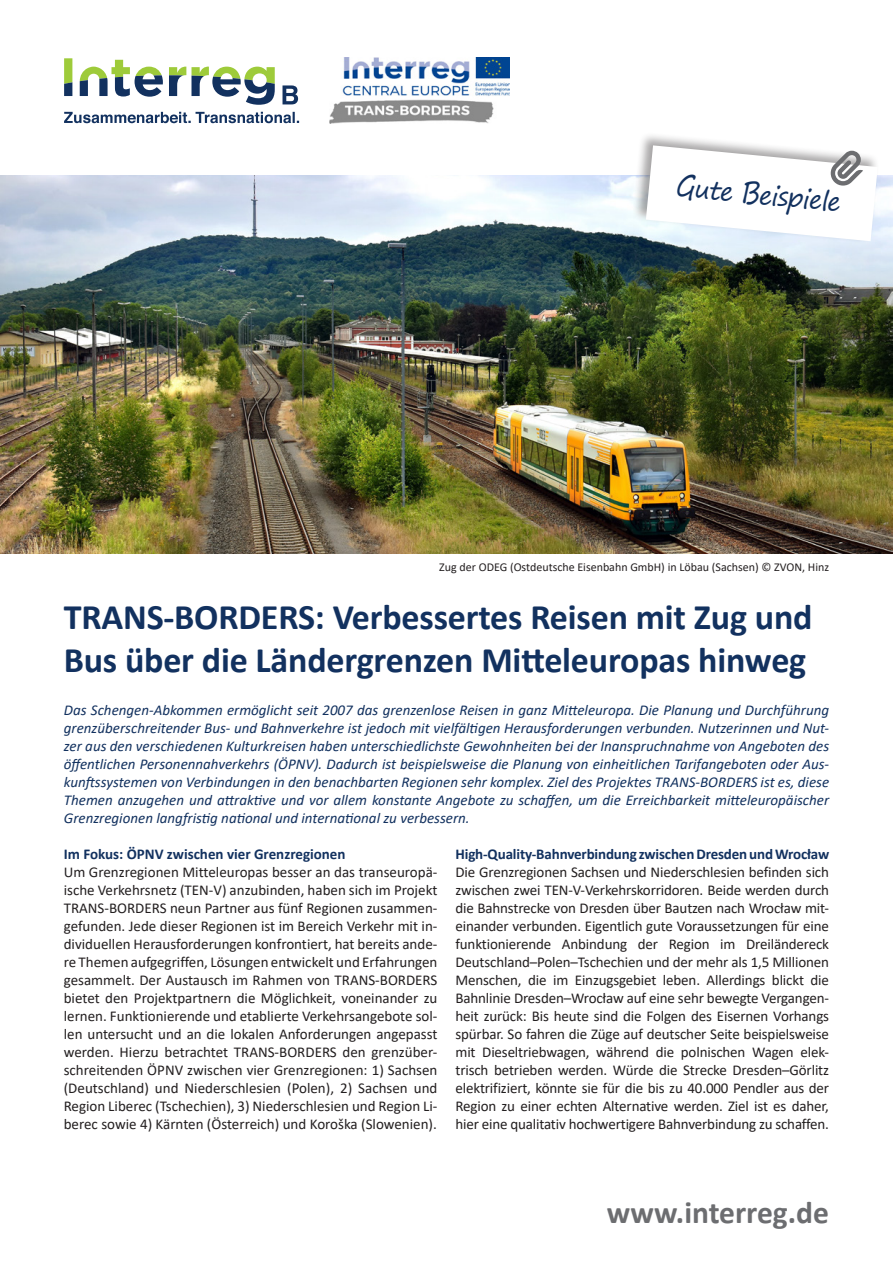
<style>
.page{position:relative;width:893px;height:1263px;background:#fff}
.page>*{position:absolute;margin:0;border:0;box-sizing:border-box;transform-origin:0 0}
.t1{font:700 36px/43.2px "Calibri";letter-spacing:-.005em;color:#12315f}
.t2{font:700 31.5px "Calibri";color:#6c6d70}
.t3{font:25.5px "Segoe Print";color:#12315f}
.t4{font:15px/18px "Calibri";letter-spacing:-.01em;color:#231f20;text-align:justify}
.t5{font:italic 15px/18px "Calibri";color:#12315f;text-align:justify}
.t6{font:700 15px "Calibri";letter-spacing:-.01em;color:#12315f}
.t7{font:12px "Calibri";color:#231f20}
.s1{font-size:30.6px}
</style>
<div class="page">
<svg style="left:64px;top:58px;width:8px;height:38px"></svg>
<svg style="left:169px;top:66px;width:106px;height:39px"></svg>
<svg style="left:80px;top:60px;width:83px;height:37px"></svg>
<svg style="left:282px;top:85px;width:16px;height:19px"></svg>
<svg style="left:64px;top:112px;width:235px;height:11px"></svg>
<img style="left:330px;top:58px;width:179px;height:66px">
<img style="left:0;top:175px;width:893px;height:378px">
<div style="left:632px;top:131px;width:248px;height:112px;background:#231f20;opacity:.4"></div>
<svg style="left:646px;top:145px;width:232px;height:96px"></svg>
<h3 class="t3" style="left:679px;top:163px;width:167px;rotate:6deg"><span class="s1">G</span>ute <span class="s1">B</span>eispiele</h3>
<p class="t7" style="left:439px;top:559px;width:391px">Zug der ODEG (Ostdeutsche Eisenbahn GmbH) in Löbau (Sachsen) © ZVON, Hinz</p>
<p class="t1" style="left:64px;top:595px;width:750px">TRANS-BORDERS: Verbessertes Reisen mit Zug und<br>Bus über die Ländergrenzen Mitteleuropas hinweg</p>
<p class="t5" style="left:64px;top:700px;width:767px">Das Schengen-Abkommen ermöglicht seit 2007 das grenzenlose Reisen in ganz Mitteleuropa. Die Planung und Durchführung grenzüberschreitender Bus- und Bahnverkehre ist jedoch mit vielfältigen Herausforderungen verbunden. Nutzerinnen und Nut&shy;zer aus den verschiedenen Kulturkreisen haben unterschiedlichste Gewohnheiten bei der Inanspruchnahme von Angeboten des öffentlichen Personennahverkehrs (ÖPNV). Dadurch ist beispielsweise die Planung von einheitlichen Tarifangeboten oder Aus&shy;kunftssystemen von Verbindungen in den benachbarten Regionen sehr komplex. Ziel des Projektes TRANS-BORDERS ist es, diese Themen anzugehen und attraktive und vor allem konstante Angebote zu schaffen, um die Erreichbarkeit mitteleuropäischer Grenzregionen langfristig national und international zu verbessern.</p>
<p class="t6" style="left:64px;top:843px;width:283px">Im Fokus: ÖPNV zwischen vier Grenzregionen</p>
<p class="t4" style="left:64px;top:863px;width:375px">Um Grenzregionen Mitteleuropas besser an das transeuropä&shy;ische Verkehrsnetz (TEN-V) anzubinden, haben sich im Projekt TRANS-BORDERS neun Partner aus fünf Regionen zusammen&shy;gefunden. Jede dieser Regionen ist im Bereich Verkehr mit in&shy;dividuellen Herausforderungen konfrontiert, hat bereits ande&shy;re Themen aufgegriffen, Lösungen entwickelt und Erfahrungen gesammelt. Der Austausch im Rahmen von TRANS-BORDERS bietet den Projektpartnern die Möglichkeit, voneinander zu lernen. Funktionierende und etablierte Verkehrsangebote sol&shy;len untersucht und an die lokalen Anforderungen angepasst werden. Hierzu betrachtet TRANS-BORDERS den grenzüber&shy;schreitenden ÖPNV zwischen vier Grenzregionen: 1) Sachsen (Deutschland) und Niederschlesien (Polen), 2) Sachsen und Region Liberec (Tschechien), 3) Niederschlesien und Region Li&shy;berec sowie 4) Kärnten (Österreich) und Koroška (Slowenien).</p>
<p class="t6" style="left:455px;top:843px;width:375px">High-Quality-Bahnverbindung zwischen Dresden und Wrocław</p>
<p class="t4" style="left:455px;top:863px;width:375px">Die Grenzregionen Sachsen und Niederschlesien befinden sich zwischen zwei TEN-V-Verkehrskorridoren. Beide werden durch die Bahnstrecke von Dresden über Bautzen nach Wrocław mit&shy;einander verbunden. Eigentlich gute Voraussetzungen für eine funktionierende Anbindung der Region im Dreiländereck Deutschland–Polen–Tschechien und der mehr als 1,5 Millionen Menschen, die im Einzugsgebiet leben. Allerdings blickt die Bahnlinie Dresden–Wrocław auf eine sehr bewegte Vergangen&shy;heit zurück: Bis heute sind die Folgen des Eisernen Vorhangs spürbar. So fahren die Züge auf deutscher Seite beispielsweise mit Dieseltriebwagen, während die polnischen Wagen elek&shy;trisch betrieben werden. Würde die Strecke Dresden–Görlitz elektrifiziert, könnte sie für die bis zu 40.000 Pendler aus der Region zu einer echten Alternative werden. Ziel ist es daher, hier eine qualitativ hochwertigere Bahnverbindung zu schaffen.</p>
<p class="t2" style="left:607px;top:1190px;width:224px">www.interreg.de</p>
</div>
